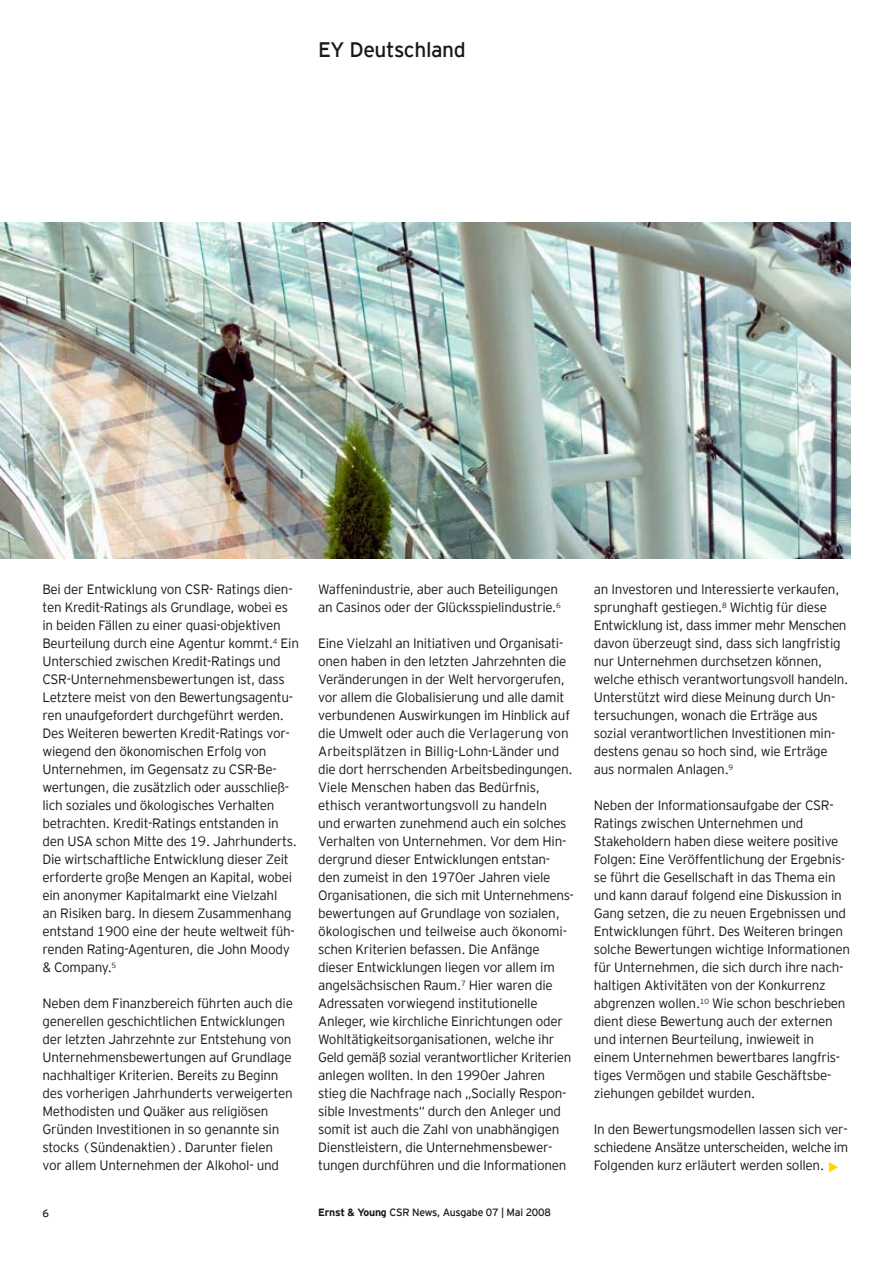
<style>
.page{position:relative;width:893px;height:1263px;background:#fff}
.page>*{position:absolute;margin:0;border:0;box-sizing:border-box;transform-origin:0 0}
.t1{font:300 30px "EY Interstate";color:#ffd500}
.t2{font:21px "EY Interstate";letter-spacing:-.02em;color:#1a171b}
.t3{font:300 13.5px/18px "EY Interstate";letter-spacing:-.02em;color:#1a171b}
.t4{font:10.5px "EY Interstate";letter-spacing:-.02em;color:#1a171b}
.s1{font-weight:700}
</style>
<div class="page">
<img style="left:0;top:222px;width:850px;height:336px">
<h2 class="t2" style="left:318px;top:35px;width:149px">EY Deutschland</h2>
<p class="t3" style="left:43px;top:579px;width:258px">Bei der Entwicklung von CSR- Ratings dien&shy;ten Kredit-Ratings als Grundlage, wobei es in beiden Fällen zu einer quasi-objektiven Beurteilung durch eine Agentur kommt.<sup>4</sup> Ein Unterschied zwischen Kredit-Ratings und CSR-Unternehmensbewertungen ist, dass Letztere meist von den Bewertungsagentu&shy;ren unaufgefordert durchgeführt werden.<br>Des Weiteren bewerten Kredit-Ratings vor-- wiegend den ökonomischen Erfolg von Unternehmen, im Gegensatz zu CSR-Be&shy;wertungen, die zusätzlich oder ausschließ&shy;lich soziales und ökologisches Verhalten betrachten. Kredit-Ratings entstanden in den USA schon Mitte des 19. Jahrhunderts.<br>Die wirtschaftliche Entwicklung dieser Zeit erforderte große Mengen an Kapital, wobei ein anonymer Kapitalmarkt eine Vielzahl<br>an Risiken barg. In diesem Zusammenhang entstand 1900 eine der heute weltweit füh&shy;renden Rating-Agenturen, die John Moody &amp; Company.<sup>5</sup></p>
<p class="t3" style="left:43px;top:993px;width:252px">Neben dem Finanzbereich führten auch die generellen geschichtlichen Entwicklungen der letzten Jahrzehnte zur Entstehung von Unternehmensbewertungen auf Grundlage nachhaltiger Kriterien. Bereits zu Beginn des vorherigen Jahrhunderts verweigerten Methodisten und Quäker aus religiösen Gründen Investitionen in so genannte sin stocks (Sündenaktien). Darunter fielen vor allem Unternehmen der Alkohol- und</p>
<p class="t3" style="left:318px;top:579px;width:244px">Waffenindustrie, aber auch Beteiligungen an Casinos oder der Glücksspielindustrie.<sup>6</sup></p>
<p class="t3" style="left:318px;top:633px;width:257px">Eine Vielzahl an Initiativen und Organisati&shy;onen haben in den letzten Jahrzehnten die Veränderungen in der Welt hervorgerufen, vor allem die Globalisierung und alle damit verbundenen Auswirkungen im Hinblick auf die Umwelt oder auch die Verlagerung von Arbeitsplätzen in Billig-Lohn-Länder und die dort herrschenden Arbeitsbedingungen.<br>Viele Menschen haben das Bedürfnis, ethisch verantwortungsvoll zu handeln<br>und erwarten zunehmend auch ein solches Verhalten von Unternehmen. Vor dem Hin-- dergrund dieser Entwicklungen entstan&shy;den zumeist in den 1970er Jahren viele Organisationen, die sich mit Unternehmens&shy;bewertungen auf Grundlage von sozialen, ökologischen und teilweise auch ökonomi&shy;schen Kriterien befassen. Die Anfänge dieser Entwicklungen liegen vor allem im angelsächsischen Raum.<sup>7</sup> Hier waren die Adressaten vorwiegend institutionelle Anleger, wie kirchliche Einrichtungen oder Wohltätigkeitsorganisationen, welche ihr Geld gemäß sozial verantwortlicher Kriterien anlegen wollten. In den 1990er Jahren stieg die Nachfrage nach „Socially Respon&shy;sible Investments“ durch den Anleger und somit ist auch die Zahl von unabhängigen Dienstleistern, die Unternehmensbewer&shy;tungen durchführen und die Informationen</p>
<p class="t4" style="left:43px;top:1206px;width:8px">6</p>
<p class="t4" style="left:318px;top:1204px;width:234px"><span class="s1">Ernst &amp; Young</span> CSR News, Ausgabe 07 | Mai 2008</p>
<p class="t3" style="left:594px;top:579px;width:256px">an Investoren und Interessierte verkaufen, sprunghaft gestiegen.<sup>8</sup> Wichtig für diese Entwicklung ist, dass immer mehr Menschen davon überzeugt sind, dass sich langfristig nur Unternehmen durchsetzen können, welche ethisch verantwortungsvoll handeln.<br>Unterstützt wird diese Meinung durch Un&shy;tersuchungen, wonach die Erträge aus sozial verantwortlichen Investitionen min&shy;destens genau so hoch sind, wie Erträge aus normalen Anlagen.<sup>9</sup></p>
<p class="t3" style="left:594px;top:795px;width:258px">Neben der Informationsaufgabe der CSR-Ratings zwischen Unternehmen und Stakeholdern haben diese weitere positive Folgen: Eine Veröffentlichung der Ergebnis&shy;se führt die Gesellschaft in das Thema ein und kann darauf folgend eine Diskussion in Gang setzen, die zu neuen Ergebnissen und Entwicklungen führt. Des Weiteren bringen solche Bewertungen wichtige Informationen für Unternehmen, die sich durch ihre nach&shy;haltigen Aktivitäten von der Konkurrenz abgrenzen wollen.<sup>10</sup> Wie schon beschrieben dient diese Bewertung auch der externen und internen Beurteilung, inwieweit in einem Unternehmen bewertbares langfris&shy;tiges Vermögen und stabile Geschäftsbe&shy;ziehungen gebildet wurden.</p>
<p class="t3" style="left:594px;top:1119px;width:256px;text-align:justify">In den Bewertungsmodellen lassen sich ver&shy;schiedene Ansätze unterscheiden, welche im Folgenden kurz erläutert werden sollen.</p>
<h1 class="t1" style="left:827px;top:1146px;width:14px">•</h1>
</div>
